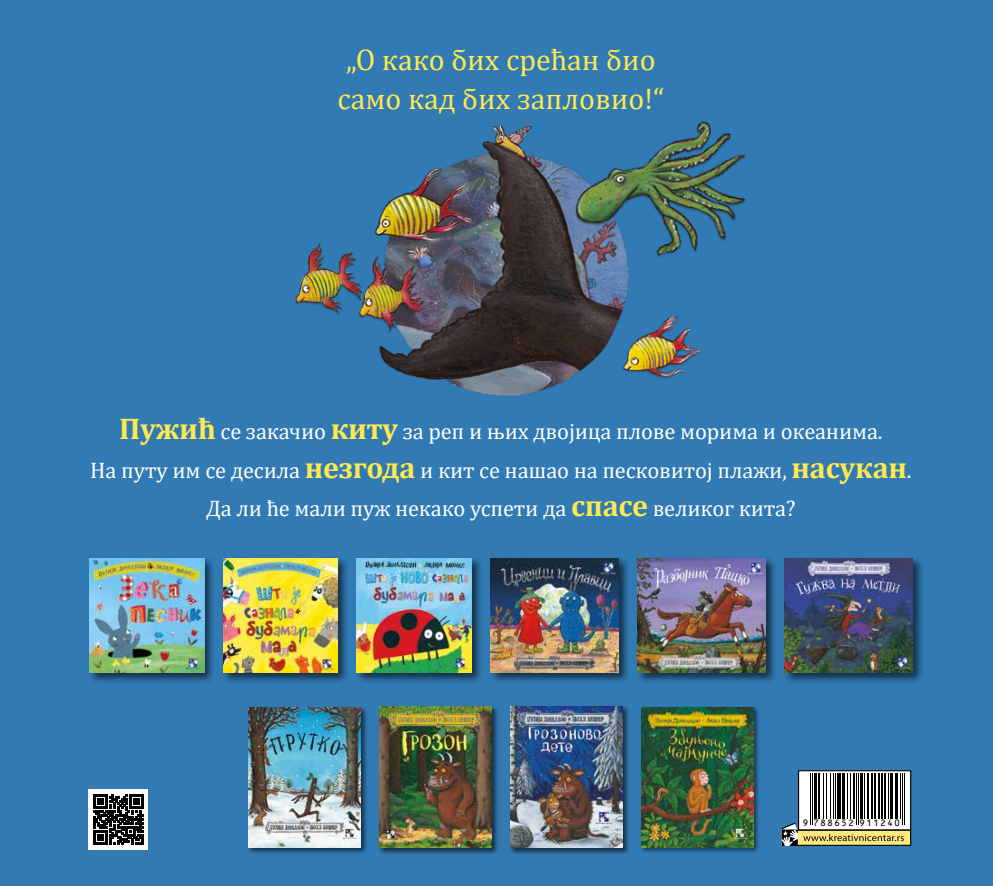
<style>
.page{position:relative;width:993px;height:886px;background:#fff}
.page>*{position:absolute;margin:0;border:0;box-sizing:border-box;transform-origin:0 0}
.t1{font:30px/38.8px "Cambria";color:#ffe950}
.t2{font:22.5px/38.8px "Cambria";letter-spacing:-.01em;color:#fff;text-align:center}
.t3{font:10.25px "OCRB10 Pitch BT";letter-spacing:.095em;color:#000}
.s1{font-weight:700;font-size:30px;color:#ffe950}
</style>
<div class="page">
<img style="left:0;top:0;width:992px;height:886px">
<div style="left:796px;top:830px;width:114px;height:15px;background:#ffe87f"></div>
<div style="left:796px;top:829px;width:114px;height:17px;border:1px solid #000"></div>
<svg style="left:803px;top:834px;width:100px;height:7px"></svg>
<svg style="left:799px;top:772px;width:109px;height:56px"></svg>
<div style="left:797px;top:770px;width:113px;height:60px;border:1px solid #000"></div>
<svg style="left:781px;top:821px;width:16px;height:25px"></svg>
<hr style="left:809px;top:773px;width:1px;height:52px;background:#000">
<hr style="left:811px;top:773px;width:1px;height:52px;background:#000">
<hr style="left:813px;top:773px;width:3px;height:46px;background:#000">
<hr style="left:817px;top:773px;width:2px;height:46px;background:#000">
<hr style="left:822px;top:773px;width:1px;height:46px;background:#000">
<hr style="left:825px;top:773px;width:1px;height:46px;background:#000">
<hr style="left:829px;top:773px;width:1px;height:46px;background:#000">
<hr style="left:832px;top:773px;width:1px;height:46px;background:#000">
<hr style="left:834px;top:773px;width:1px;height:46px;background:#000">
<svg style="left:836px;top:773px;width:4px;height:46px"></svg>
<hr style="left:841px;top:773px;width:3px;height:46px;background:#000">
<hr style="left:846px;top:773px;width:1px;height:46px;background:#000">
<hr style="left:849px;top:773px;width:1px;height:46px;background:#000">
<hr style="left:852px;top:773px;width:2px;height:46px;background:#000">
<hr style="left:855px;top:773px;width:1px;height:52px;background:#000">
<hr style="left:857px;top:773px;width:1px;height:52px;background:#000">
<hr style="left:859px;top:773px;width:3px;height:46px;background:#000">
<hr style="left:863px;top:773px;width:1px;height:46px;background:#000">
<hr style="left:866px;top:773px;width:2px;height:46px;background:#000">
<hr style="left:870px;top:773px;width:2px;height:46px;background:#000">
<hr style="left:873px;top:773px;width:2px;height:46px;background:#000">
<hr style="left:877px;top:773px;width:2px;height:46px;background:#000">
<hr style="left:880px;top:773px;width:2px;height:46px;background:#000">
<hr style="left:883px;top:773px;width:2px;height:46px;background:#000">
<hr style="left:887px;top:773px;width:1px;height:46px;background:#000">
<hr style="left:889px;top:773px;width:3px;height:46px;background:#000">
<hr style="left:894px;top:773px;width:3px;height:46px;background:#000">
<hr style="left:899px;top:773px;width:1px;height:46px;background:#000">
<hr style="left:901px;top:773px;width:1px;height:52px;background:#000">
<hr style="left:903px;top:773px;width:1px;height:52px;background:#000">
<div style="left:88px;top:789px;width:60px;height:60px;background:#fff"></div>
<svg style="left:93px;top:794px;width:50px;height:50px"></svg>
<div style="left:378px;top:705px;width:120px;height:150px;background:#000;opacity:.6"></div>
<img style="left:379px;top:706px;width:112px;height:141px">
<div style="left:509px;top:705px;width:120px;height:150px;background:#000;opacity:.6"></div>
<img style="left:510px;top:706px;width:112px;height:141px">
<div style="left:639px;top:705px;width:120px;height:149px;background:#000;opacity:.52"></div>
<img style="left:641px;top:707px;width:112px;height:140px">
<div style="left:247px;top:706px;width:120px;height:149px;background:#000;opacity:.6"></div>
<img style="left:248px;top:707px;width:112px;height:140px">
<div style="left:489px;top:556px;width:140px;height:128px;background:#000;opacity:.6"></div>
<img style="left:490px;top:558px;width:128px;height:114px">
<div style="left:636px;top:556px;width:140px;height:128px;background:#000;opacity:.6"></div>
<img style="left:637px;top:558px;width:128px;height:114px">
<div style="left:221px;top:556px;width:128px;height:128px;background:#000;opacity:.6"></div>
<img style="left:223px;top:558px;width:114px;height:115px">
<div style="left:88px;top:556px;width:128px;height:128px;background:#000;opacity:.6"></div>
<img style="left:89px;top:558px;width:115px;height:115px">
<div style="left:355px;top:556px;width:128px;height:128px;background:#000;opacity:.6"></div>
<img style="left:357px;top:558px;width:114px;height:114px">
<div style="left:782px;top:556px;width:141px;height:128px;background:#000;opacity:.6"></div>
<img style="left:784px;top:558px;width:128px;height:114px">
<h1 class="t1" style="left:337px;top:41px;width:328px">„О како бих срећан био само кад бих запловио!“</h1>
<p class="t2" style="left:90px;top:412px;width:822px"><span class="s1">Пужић</span> се закачио <span class="s1">киту</span> за реп и њих двојица плове морима и океанима.<br>На путу им се десила <span class="s1">незгода</span> и кит се нашао на песковитој плажи, <span class="s1">насукан</span>.<br>Да ли ће мали пуж некако успети да <span class="s1">спасе</span> великог кита?</p>
<p class="t3" style="left:802px;top:817px;width:99px">9 788652 911240</p>
</div>
